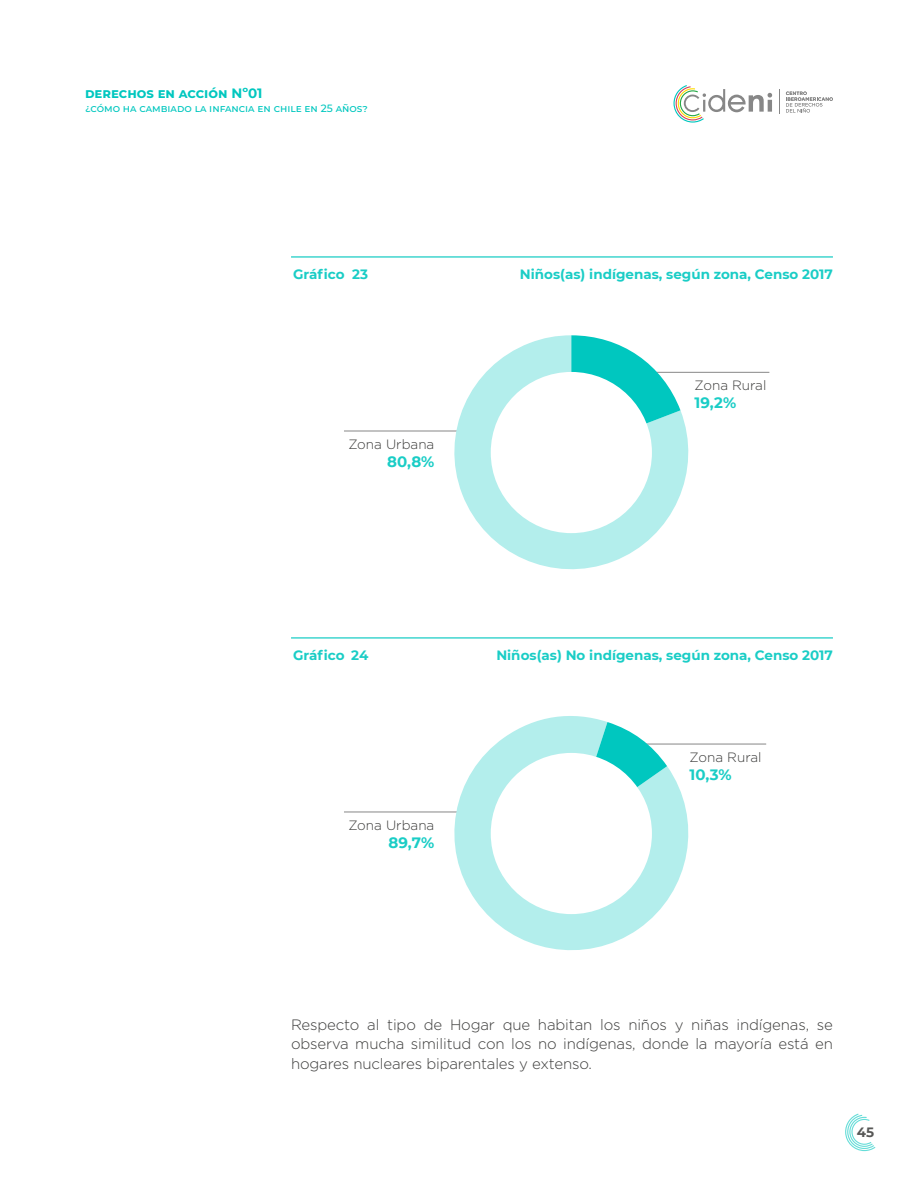
<style>
.page{position:relative;width:918px;height:1188px;background:#fff}
.page>*{position:absolute;margin:0;border:0;box-sizing:border-box;transform-origin:0 0}
.t1{font:300 15px/19.5px "Gotham";letter-spacing:-.01em;color:#3c3c3b;text-align:justify}
.t2{font:700 15px "Montserrat";letter-spacing:.005em;color:#1acdc6}
.t3{font:700 13.5px "Montserrat";color:#1acdc6}
.t4{font:300 13.5px "Gotham";color:#3c3c3b}
.t5{font:700 13.5px "Montserrat";color:#00c7bf}
.t6{font:700 13.5px "Montserrat";color:#575756}
.t7{font:500 10.5px "Montserrat";color:#00c7bf}
</style>
<div class="page">
<svg style="left:779px;top:89px;width:1px;height:25px"></svg>
<svg style="left:786px;top:92px;width:47px;height:21px"></svg>
<svg style="left:673px;top:85px;width:99px;height:38px"></svg>
<svg style="left:845px;top:1114px;width:30px;height:37px"></svg>
<hr style="left:620px;top:372px;width:149px;height:1px;background:#878787">
<hr style="left:604px;top:744px;width:162px;height:1px;background:#878787">
<hr style="left:344px;top:431px;width:121px;height:1px;background:#878787">
<hr style="left:344px;top:812px;width:121px;height:1px;background:#878787">
<svg style="left:439px;top:335px;width:265px;height:235px"></svg>
<svg style="left:571px;top:335px;width:109px;height:117px"></svg>
<svg style="left:439px;top:716px;width:265px;height:235px"></svg>
<svg style="left:571px;top:722px;width:96px;height:111px"></svg>
<hr style="left:291px;top:256px;width:542px;height:2px;background:#00c7bf">
<hr style="left:291px;top:637px;width:542px;height:1px;background:#00c7bf">
<div style="left:491px;top:372px;width:161px;height:161px;background:#fff;border-radius:50%"></div>
<div style="left:491px;top:753px;width:161px;height:161px;background:#fff;border-radius:50%"></div>
<p class="t5" style="left:85px;top:84px;width:179px">derechos en acción Nº01</p>
<p class="t7" style="left:85px;top:101px;width:284px">¿cómo ha cambiado la infancia en chile en 25 años?</p>
<p class="t3" style="left:293px;top:265px;width:77px">Gráfico 23</p>
<p class="t4" style="left:348px;top:437px;width:88px">Zona Urbana</p>
<p class="t2" style="left:387px;top:451px;width:49px">80,8%</p>
<p class="t3" style="left:520px;top:265px;width:315px">Niños(as) indígenas, según zona, Censo 2017</p>
<p class="t4" style="left:695px;top:378px;width:73px">Zona Rural</p>
<p class="t2" style="left:695px;top:392px;width:43px">19,2%</p>
<p class="t3" style="left:293px;top:646px;width:77px">Gráfico 24</p>
<p class="t4" style="left:348px;top:818px;width:88px">Zona Urbana</p>
<p class="t2" style="left:389px;top:832px;width:47px">89,7%</p>
<p class="t3" style="left:496px;top:646px;width:338px">Niños(as) No indígenas, según zona, Censo 2017</p>
<p class="t4" style="left:690px;top:750px;width:73px">Zona Rural</p>
<p class="t2" style="left:690px;top:764px;width:44px">10,3%</p>
<p class="t1" style="left:291px;top:1014px;width:543px">Respecto al tipo de Hogar que habitan los niños y niñas indígenas, se observa mucha similitud con los no indígenas, donde la mayoría está en hogares nucleares biparentales y extenso.</p>
<p class="t6" style="left:857px;top:1123px;width:19px">45</p>
</div>
